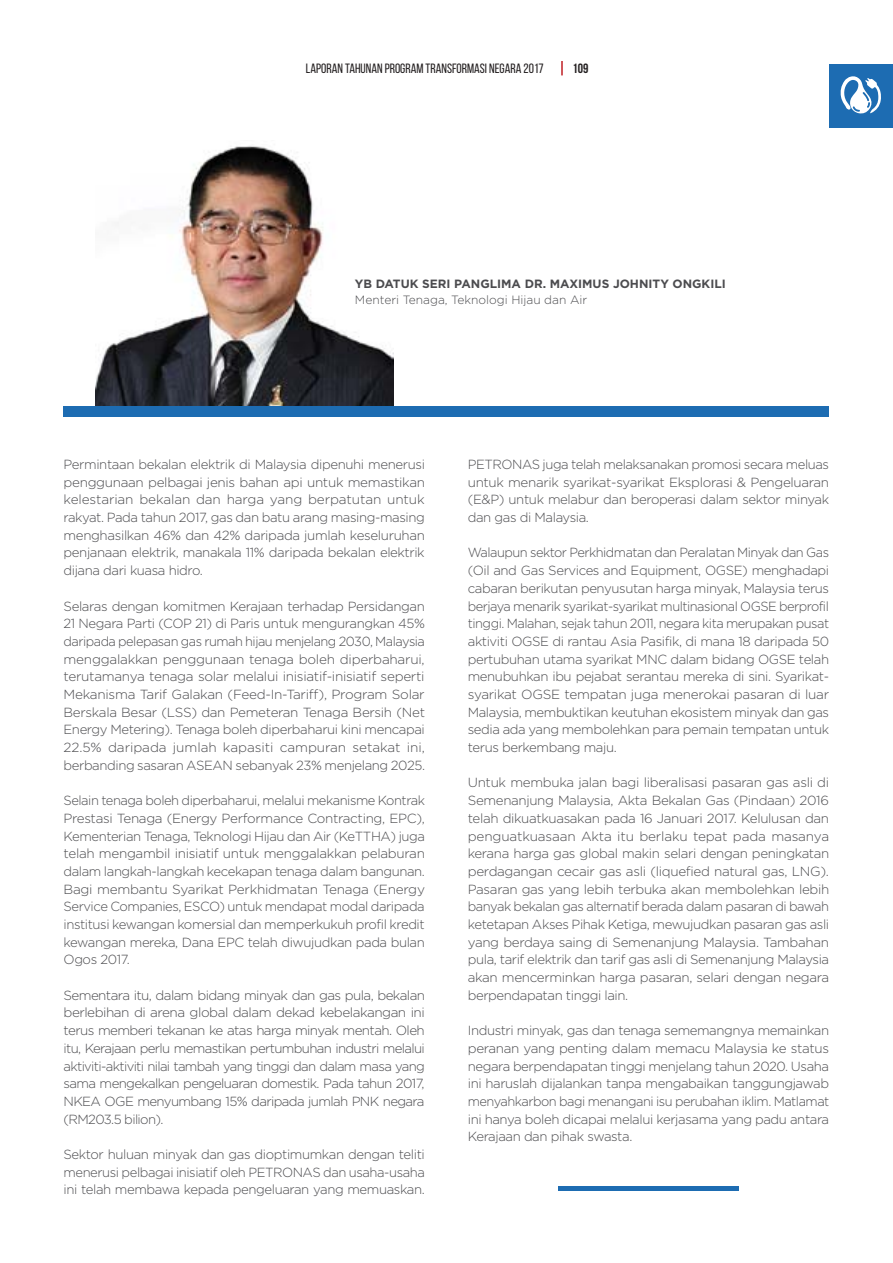
<style>
.page{position:relative;width:893px;height:1263px;background:#fff}
.page>*{position:absolute;margin:0;border:0;box-sizing:border-box;transform-origin:0 0}
.t1{font:13.5px "Bebas Neue";color:#231f20}
.t2{font:700 13.5px "Bebas Neue";color:#231f20}
.t3{font:300 13.2px/17.7px "Gotham";letter-spacing:-.03em;color:#4c4c4f;text-align:justify}
.t4{font:700 12px "Gotham";color:#4c4c4f}
.t5{font:300 12px "Gotham";color:#4c4c4f}
</style>
<div class="page">
<svg style="left:561px;top:61px;width:2px;height:14px"></svg>
<div style="left:558px;top:1186px;width:181px;height:5px;background:#1d6cb2"></div>
<div style="left:829px;top:64px;width:64px;height:64px;background:#1d6cb2"></div>
<svg style="left:840px;top:76px;width:41px;height:38px"></svg>
<img style="left:95px;top:146px;width:298px;height:260px">
<div style="left:64px;top:406px;width:765px;height:11px;background:#1d6cb2"></div>
<p class="t1" style="left:306px;top:61px;width:239px">LAPORAN TAHUNAN PROGRAM TRANSFORMASI NEGARA 2017</p>
<p class="t2" style="left:572px;top:61px;width:18px">109</p>
<p class="t4" style="left:355px;top:279px;width:372px">YB DATUK SERI PANGLIMA DR. MAXIMUS JOHNITY ONGKILI</p>
<p class="t5" style="left:355px;top:295px;width:234px">Menteri Tenaga, Teknologi Hijau dan Air</p>
<p class="t3" style="left:64px;top:456px;width:363px">Permintaan bekalan elektrik di Malaysia dipenuhi menerusi penggunaan pelbagai jenis bahan api untuk memastikan kelestarian bekalan dan harga yang berpatutan untuk rakyat. Pada tahun 2017, gas dan batu arang masing-masing menghasilkan 46% dan 42% daripada jumlah keseluruhan penjanaan elektrik, manakala 11% daripada bekalan elektrik dijana dari kuasa hidro.</p>
<p class="t3" style="left:64px;top:598px;width:363px">Selaras dengan komitmen Kerajaan terhadap Persidangan 21 Negara Parti (COP 21) di Paris untuk mengurangkan 45% daripada pelepasan gas rumah hijau menjelang 2030, Malaysia menggalakkan penggunaan tenaga boleh diperbaharui, terutamanya tenaga solar melalui inisiatif-inisiatif seperti Mekanisma Tarif Galakan (Feed-In-Tariff), Program Solar Berskala Besar (LSS) dan Pemeteran Tenaga Bersih (Net Energy Metering). Tenaga boleh diperbaharui kini mencapai 22.5% daripada jumlah kapasiti campuran setakat ini, berbanding sasaran ASEAN sebanyak 23% menjelang 2025.</p>
<p class="t3" style="left:64px;top:793px;width:363px">Selain tenaga boleh diperbaharui, melalui mekanisme Kontrak Prestasi Tenaga (Energy Performance Contracting, EPC), Kementerian Tenaga, Teknologi Hijau dan Air (KeTTHA) juga telah mengambil inisiatif untuk menggalakkan pelaburan dalam langkah-langkah kecekapan tenaga dalam bangunan.<br>Bagi membantu Syarikat Perkhidmatan Tenaga (Energy Service Companies, ESCO) untuk mendapat modal daripada institusi kewangan komersial dan memperkukuh profil kredit kewangan mereka, Dana EPC telah diwujudkan pada bulan Ogos 2017.</p>
<p class="t3" style="left:64px;top:987px;width:363px">Sementara itu, dalam bidang minyak dan gas pula, bekalan berlebihan di arena global dalam dekad kebelakangan ini terus memberi tekanan ke atas harga minyak mentah. Oleh itu, Kerajaan perlu memastikan pertumbuhan industri melalui aktiviti-aktiviti nilai tambah yang tinggi dan dalam masa yang sama mengekalkan pengeluaran domestik. Pada tahun 2017, NKEA OGE menyumbang 15% daripada jumlah PNK negara (RM203.5 bilion).</p>
<p class="t3" style="left:64px;top:1146px;width:363px">Sektor huluan minyak dan gas dioptimumkan dengan teliti menerusi pelbagai inisiatif oleh PETRONAS dan usaha-usaha ini telah membawa kepada pengeluaran yang memuaskan.</p>
<p class="t3" style="left:468px;top:456px;width:363px">PETRONAS juga telah melaksanakan promosi secara meluas untuk menarik syarikat-syarikat Eksplorasi &amp; Pengeluaran (E&amp;P) untuk melabur dan beroperasi dalam sektor minyak dan gas di Malaysia.</p>
<p class="t3" style="left:468px;top:545px;width:363px">Walaupun sektor Perkhidmatan dan Peralatan Minyak dan Gas (Oil and Gas Services and Equipment, OGSE) menghadapi cabaran berikutan penyusutan harga minyak, Malaysia terus berjaya menarik syarikat-syarikat multinasional OGSE berprofil tinggi. Malahan, sejak tahun 2011, negara kita merupakan pusat aktiviti OGSE di rantau Asia Pasifik, di mana 18 daripada 50 pertubuhan utama syarikat MNC dalam bidang OGSE telah menubuhkan ibu pejabat serantau mereka di sini. Syarikat&shy;syarikat OGSE tempatan juga menerokai pasaran di luar Malaysia, membuktikan keutuhan ekosistem minyak dan gas sedia ada yang membolehkan para pemain tempatan untuk terus berkembang maju.</p>
<p class="t3" style="left:468px;top:775px;width:363px">Untuk membuka jalan bagi liberalisasi pasaran gas asli di Semenanjung Malaysia, Akta Bekalan Gas (Pindaan) 2016 telah dikuatkuasakan pada 16 Januari 2017. Kelulusan dan penguatkuasaan Akta itu berlaku tepat pada masanya kerana harga gas global makin selari dengan peningkatan perdagangan cecair gas asli (liquefied natural gas, LNG).<br>Pasaran gas yang lebih terbuka akan membolehkan lebih banyak bekalan gas alternatif berada dalam pasaran di bawah ketetapan Akses Pihak Ketiga, mewujudkan pasaran gas asli yang berdaya saing di Semenanjung Malaysia. Tambahan pula, tarif elektrik dan tarif gas asli di Semenanjung Malaysia akan mencerminkan harga pasaran, selari dengan negara berpendapatan tinggi lain.</p>
<p class="t3" style="left:468px;top:1023px;width:363px">Industri minyak, gas dan tenaga sememangnya memainkan peranan yang penting dalam memacu Malaysia ke status negara berpendapatan tinggi menjelang tahun 2020. Usaha ini haruslah dijalankan tanpa mengabaikan tanggungjawab menyahkarbon bagi menangani isu perubahan iklim. Matlamat ini hanya boleh dicapai melalui kerjasama yang padu antara Kerajaan dan pihak swasta.</p>
</div>
